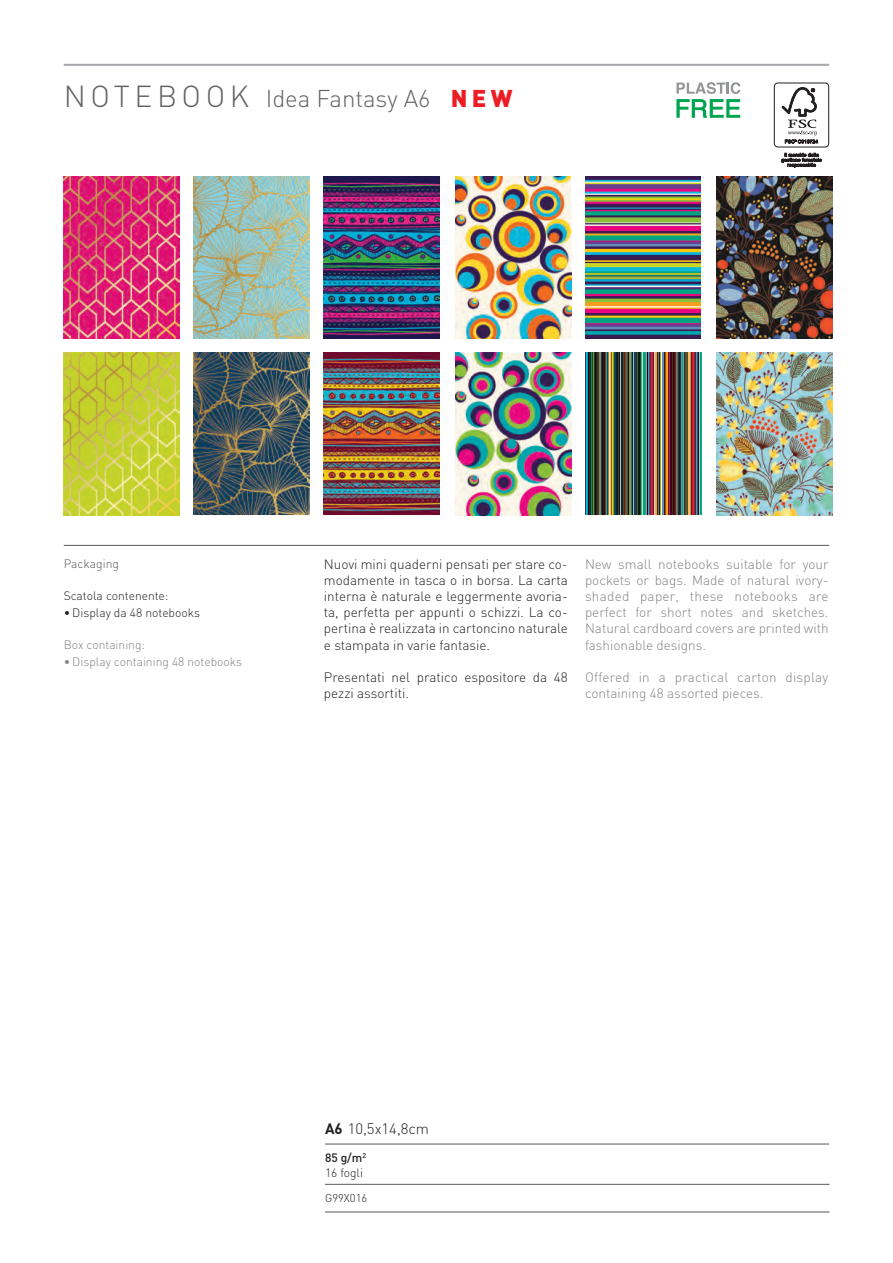
<style>
.page{position:relative;width:893px;height:1263px;background:#fff}
.page>*{position:absolute;margin:0;border:0;box-sizing:border-box;transform-origin:0 0}
.t1{font:300 24px "DIN";color:#636366}
.t2{font:300 15px "DIN";color:#231f20}
.t3{font:300 13.5px/16.2px "DIN";color:#231f20;text-align:justify}
.t4{font:300 13.5px/16.2px "DIN";color:#808285;text-align:justify}
.t5{font:300 12.15px "DIN";color:#808285}
.t6{font:300 12.15px "DIN";color:#231f20}
.t7{font:300 12.15px "DIN";color:#57585a}
.t8{font:300 12px/15px "DIN";color:#231f20}
.t9{font:300 11.25px "DIN";color:#231f20}
.s1{font-size:30px}
.s2{font-weight:900;color:#ee1d23}
.s3{font-weight:700}
.s4{font-weight:500}
</style>
<div class="page">
<hr style="left:64px;top:64px;width:765px;height:2px;background:#a8a9ad">
<hr style="left:64px;top:545px;width:765px;height:1px;background:#57585a">
<hr style="left:325px;top:1144px;width:504px;height:1px;background:#57585a">
<hr style="left:325px;top:1212px;width:504px;height:1px;background:#57585a">
<hr style="left:325px;top:1184px;width:504px;height:1px;background:#57585a">
<div style="left:774px;top:82px;width:55px;height:66px;border:1px solid #231f20;border-radius:4px"></div>
<svg style="left:782px;top:87px;width:36px;height:56px"></svg>
<svg style="left:781px;top:153px;width:41px;height:15px"></svg>
<svg style="left:676px;top:82px;width:64px;height:36px"></svg>
<img style="left:64px;top:177px;width:115px;height:162px">
<svg style="left:193px;top:177px;width:116px;height:162px;background:#9ec0b1"></svg>
<img style="left:324px;top:177px;width:115px;height:162px">
<img style="left:455px;top:177px;width:116px;height:162px">
<svg style="left:585px;top:177px;width:116px;height:162px;background:#6e7371"></svg>
<img style="left:717px;top:177px;width:116px;height:162px">
<svg style="left:64px;top:353px;width:115px;height:162px;background:#c7cd39"></svg>
<img style="left:193px;top:353px;width:116px;height:162px">
<img style="left:324px;top:353px;width:115px;height:162px">
<img style="left:455px;top:353px;width:116px;height:162px">
<svg style="left:585px;top:353px;width:116px;height:162px;background:#666354"></svg>
<img style="left:717px;top:353px;width:116px;height:162px">
<h1 class="t1" style="left:64px;top:83px;width:450px"><span class="s1">NOTEBOOK</span> Idea Fantasy A6 <span class="s2">NEW</span></h1>
<p class="t7" style="left:64px;top:556px;width:57px">Packaging</p>
<p class="t6" style="left:64px;top:588px;width:106px">Scatola contenente:</p>
<p class="t6" style="left:64px;top:605px;width:138px">• Display da 48 notebooks</p>
<p class="t5" style="left:64px;top:638px;width:83px">Box containing:</p>
<p class="t5" style="left:64px;top:654px;width:180px">• Display containing 48 notebooks</p>
<p class="t3" style="left:324px;top:555px;width:245px">Nuovi mini quaderni pensati per stare co&shy;modamente in tasca o in borsa. La carta interna è naturale e leggermente avoria&shy;ta, perfetta per appunti o schizzi. La co&shy;pertina è realizzata in cartoncino naturale e stampata in varie fantasie.</p>
<p class="t3" style="left:324px;top:669px;width:245px">Presentati nel pratico espositore da 48 pezzi assortiti.</p>
<p class="t4" style="left:585px;top:555px;width:245px">New small notebooks suitable for your pockets or bags. Made of natural ivory&shy;shaded paper, these notebooks are perfect for short notes and sketches.<br>Natural cardboard covers are printed with fashionable designs.</p>
<p class="t4" style="left:585px;top:669px;width:245px">Offered in a practical carton display containing 48 assorted pieces.</p>
<p class="t2" style="left:325px;top:1119px;width:106px"><span class="s3">A6</span> 10,5x14,8cm</p>
<p class="t8" style="left:325px;top:1150px;width:43px"><span class="s4">85 g/m</span><sup>2<br></sup>16 fogli</p>
<p class="t9" style="left:325px;top:1191px;width:44px">G99X016</p>
</div>
